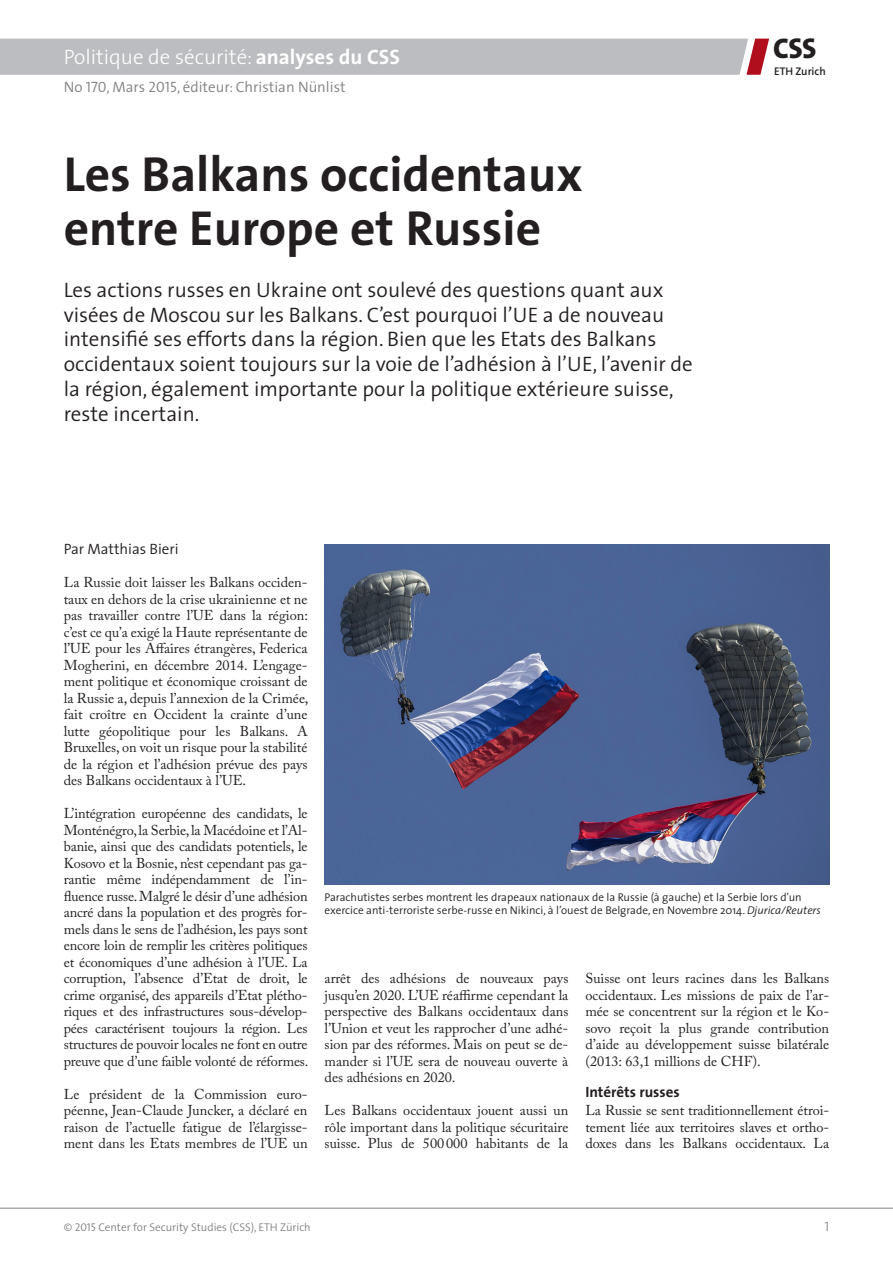
<style>
.page{position:relative;width:893px;height:1263px;background:#fff}
.page>*{position:absolute;margin:0;border:0;box-sizing:border-box;transform-origin:0 0}
.Titel_f{font:700 49.5px/54px "The Sans";color:#231f20}
.t1{font:800 28.65px "The Sans";color:#231f20}
.Lead_f{font:300 21px/24.8px "The Sans";color:#231f20}
.t2{font:300 21px "The Sans";color:#fff}
.t3{font:300 15px "The Sans";color:#808285}
.t4{font:300 15px "The Sans";color:#231f20}
.Lauftext_Titel_f{font:700 15px "The Sans";color:#231f20}
.Text_f{font:14.25px/16.5px "Adobe Caslon Pro";color:#231f20;text-align:justify}
.t5{font:13.5px "The Sans Light Caps";color:#808285}
.Bildlegende_f{font:300 11.25px/13.2px "The Sans";color:#231f20}
.t6{font:300 11.25px "The Sans";color:#808285}
.t7{font:600 11.1px "The Sans";color:#231f20}
.s1{font-weight:700}
.s2{font-family:"The Sans Semi Light Caps";font-weight:400}
.s3{font-style:italic}
</style>
<div class="page">
<hr style="left:0;top:1208px;width:893px;height:1px;background:#808285">
<div style="left:0;top:39px;width:769px;height:36px;background:#bcbdc0"></div>
<img style="left:325px;top:544px;width:504px;height:340px">
<h3 class="t2" style="left:64px;top:40px;width:338px">Politique de sécurité: <span class="s1">analyses du CSS</span></h3>
<p class="t3" style="left:64px;top:74px;width:283px">No <span class="s2">170</span>, Mars <span class="s2">2015</span>, éditeur: Christian Nünlist</p>
<p class="Titel_f" style="left:64px;top:146px;width:520px">Les Balkans occidentaux entre Europe et Russie</p>
<p class="Lead_f" style="left:64px;top:277px;width:630px">Les actions russes en Ukraine ont soulevé des questions quant aux visées de Moscou sur les Balkans. C’est pourquoi l’UE a de nouveau intensifié ses efforts dans la région. Bien que les Etats des Balkans occidentaux soient toujours sur la voie de l’adhésion à l’UE, l’avenir de la région, également importante pour la politique extérieure suisse, reste incertain.</p>
<h2 class="t1" style="left:773px;top:24px;width:45px">CSS</h2>
<p class="t7" style="left:774px;top:62px;width:53px">ETH Zurich</p>
<p class="t4" style="left:64px;top:537px;width:116px">Par Matthias Bieri</p>
<p class="Text_f" style="left:64px;top:574px;width:246px">La Russie doit laisser les Balkans occiden&shy;taux en dehors de la crise ukrainienne et ne pas travailler contre l’UE dans la région: c’est ce qu’a exigé la Haute représentante de l’UE pour les Affaires étrangères, Federica Mogherini, en décembre 2014. L’engage&shy;ment politique et économique croissant de la Russie a, depuis l’annexion de la Crimée, fait croître en Occident la crainte d’une lutte géopolitique pour les Balkans. A Bruxelles, on voit un risque pour la stabilité de la région et l’adhésion prévue des pays des Balkans occidentaux à l’UE.</p>
<p class="Text_f" style="left:64px;top:805px;width:246px">L’intégration européenne des candidats, le Monténégro, la Serbie, la Macédoine et l’Al&shy;banie, ainsi que des candidats potentiels, le Kosovo et la Bosnie, n’est cependant pas ga&shy;rantie même indépendamment de l’in&shy;fluence russe. Malgré le désir d’une adhésion ancré dans la population et des progrès for&shy;mels dans le sens de l’adhésion, les pays sont encore loin de remplir les critères politiques et économiques d’une adhésion à l’UE. La corruption, l’absence d’Etat de droit, le crime organisé, des appareils d’Etat plétho&shy;riques et des infrastructures sous-dévelop&shy;pées caractérisent toujours la région. Les structures de pouvoir locales ne font en outre preuve que d’une faible volonté de réformes.</p>
<p class="Text_f" style="left:64px;top:1085px;width:245px">Le président de la Commission euro&shy;péenne, Jean-Claude Juncker, a déclaré en raison de l’actuelle fatigue de l’élargisse&shy;ment dans les Etats membres de l’UE un</p>
<p class="Bildlegende_f" style="left:325px;top:890px;width:498px">Parachutistes serbes montrent les drapeaux nationaux de la Russie (à gauche) et la Serbie lors d’un exercice anti-terroriste serbe-russe en Nikinci, à l’ouest de Belgrade, en Novembre 2014. <span class="s3">Djurica/Reuters</span></p>
<p class="Text_f" style="left:325px;top:970px;width:245px">arrêt des adhésions de nouveaux pays jusqu’en 2020. L’UE réaffirme cependant la perspective des Balkans occidentaux dans l’Union et veut les rapprocher d’une adhé&shy;sion par des réformes. Mais on peut se de&shy;mander si l’UE sera de nouveau ouverte à des adhésions en 2020.</p>
<p class="Text_f" style="left:325px;top:1102px;width:245px">Les Balkans occidentaux jouent aussi un rôle important dans la politique sécuritaire suisse. Plus de 500 000 habitants de la</p>
<p class="Text_f" style="left:585px;top:970px;width:245px">Suisse ont leurs racines dans les Balkans occidentaux. Les missions de paix de l’ar&shy;mée se concentrent sur la région et le Ko&shy;sovo reçoit la plus grande contribution d’aide au développement suisse bilatérale (2013: 63,1 millions de CHF).</p>
<p class="Lauftext_Titel_f" style="left:585px;top:1079px;width:96px">Intérêts russes</p>
<p class="Text_f" style="left:585px;top:1102px;width:245px">La Russie se sent traditionnellement étroi&shy;tement liée aux territoires slaves et ortho&shy;doxes dans les Balkans occidentaux. La</p>
<p class="t6" style="left:64px;top:1217px;width:249px">© <span class="s2">2015</span> Center for Security Studies (CSS), ETH Zürich</p>
<p class="t5" style="left:824px;top:1215px;width:6px">1</p>
</div>
